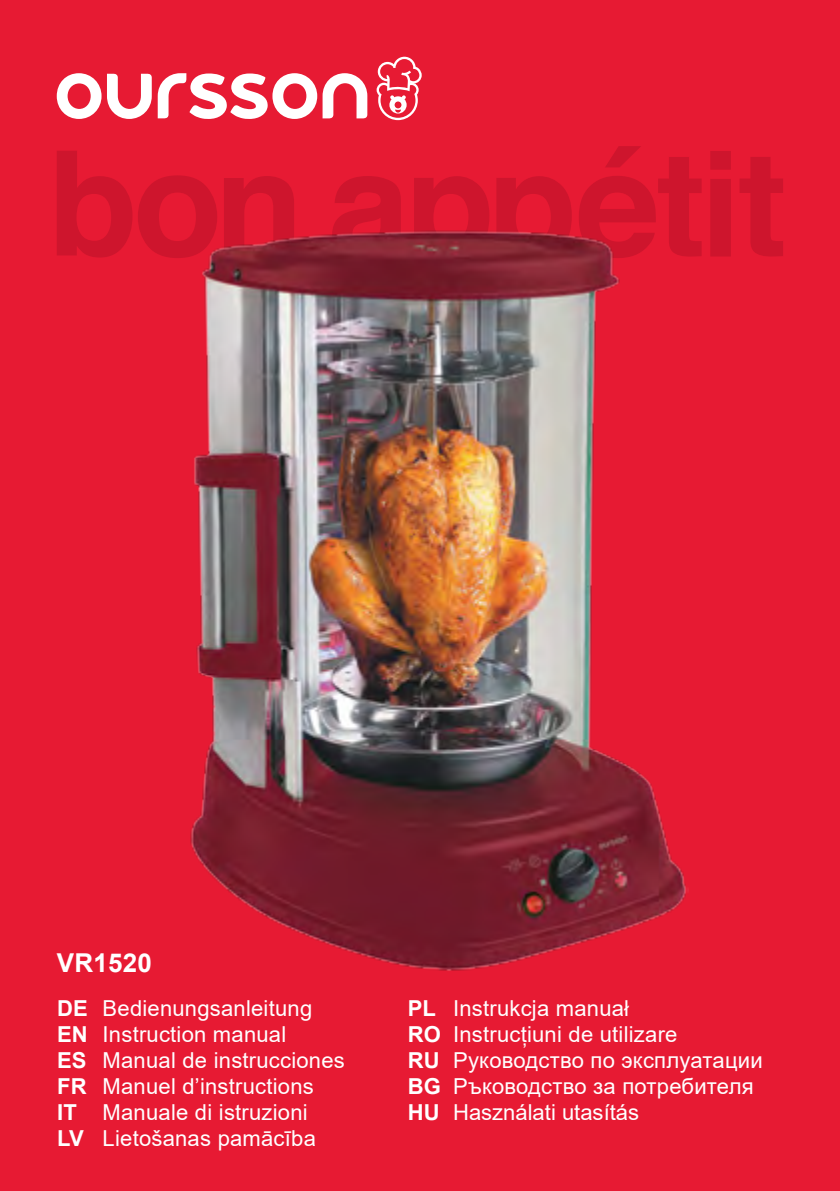
<style>
.page{position:relative;width:840px;height:1191px;background:#fff}
.page>*{position:absolute;margin:0;border:0;box-sizing:border-box;transform-origin:0 0}
.t1{font:700 26px "Arial";letter-spacing:.01em;color:#fff}
.t2{font:22px/26px "Arial";letter-spacing:.01em;color:#fff}
.t3{font:700 22px/26px "Arial";color:#fff}
</style>
<div class="page">
<div style="left:0;top:0;width:839px;height:1191px;background:#e71a33"></div>
<svg style="left:57px;top:73px;width:44px;height:46px"></svg>
<svg style="left:107px;top:74px;width:45px;height:45px"></svg>
<svg style="left:158px;top:73px;width:209px;height:46px"></svg>
<svg style="left:376px;top:57px;width:45px;height:63px"></svg>
<svg style="left:57px;top:151px;width:75px;height:106px"></svg>
<svg style="left:138px;top:175px;width:79px;height:70px"></svg>
<svg style="left:224px;top:176px;width:70px;height:52px"></svg>
<svg style="left:333px;top:176px;width:68px;height:52px"></svg>
<svg style="left:414px;top:176px;width:75px;height:52px"></svg>
<svg style="left:496px;top:176px;width:75px;height:52px"></svg>
<svg style="left:579px;top:146px;width:122px;height:111px"></svg>
<svg style="left:710px;top:151px;width:20px;height:105px;background:#d0152d"></svg>
<svg style="left:739px;top:157px;width:43px;height:100px"></svg>
<img style="left:147px;top:228px;width:541px;height:743px">
<p class="t1" style="left:57px;top:944px;width:97px">VR1520</p>
<p class="t3" style="left:57px;top:995px;width:32px">DE<br>EN<br>ES<br>FR<br>IT<br>LV</p>
<p class="t2" style="left:103px;top:995px;width:244px">Bedienungsanleitung<br>Instruction manual<br>Manual de instrucciones<br>Manuel d’instructions<br>Manuale di istruzioni<br>Lietošanas pamācība</p>
<p class="t3" style="left:407px;top:996px;width:35px">PL<br>RO<br>RU<br>BG<br>HU</p>
<p class="t2" style="left:453px;top:995px;width:311px">Instrukcja manuał<br>Instrucțiuni de utilizare<br>Руководство по эксплуатации<br>Ръководство за потребителя<br>Használati utasítás</p>
</div>
